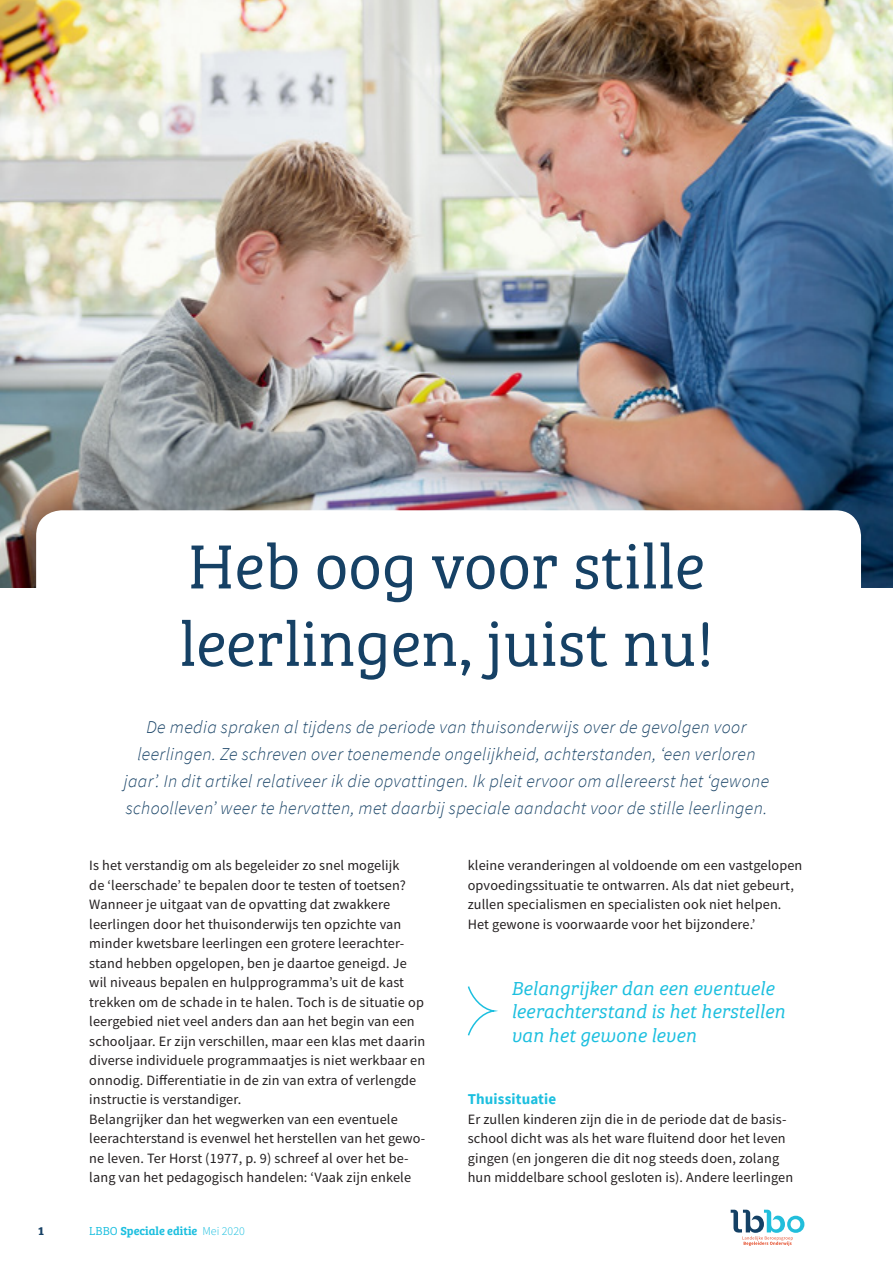
<style>
.page{position:relative;width:893px;height:1263px;background:#fff}
.page>*{position:absolute;margin:0;border:0;box-sizing:border-box;transform-origin:0 0}
.t1{font:300 64.5px/77.4px "Bree Serif";color:#164165}
.t2{font:italic 19.5px/23.4px "Bree Serif Lt";letter-spacing:-.005em;color:#1cbfdf}
.t3{font:italic 300 18px/27px "Source Sans Pro";letter-spacing:.02em;color:#164165;text-align:center}
.t4{font:700 15px "Source Sans Pro";letter-spacing:.01em;color:#1cbfdf}
.t5{font:14.25px/19.5px "Source Sans Pro";letter-spacing:.01em;color:#231f20}
.t6{font:600 12px "Bree Serif";color:#1cbfdf}
.t7{font:700 12px "Bree Serif";color:#164165}
.s1{font-weight:300}
.s2{font-family:"Source Sans Pro";font-weight:300}
</style>
<div class="page">
<svg style="left:731px;top:1210px;width:73px;height:36px"></svg>
<img style="left:0;top:0;width:893px;height:588px">
<div style="left:36px;top:510px;width:825px;height:188px;background:#fff;border-radius:26px"></div>
<svg style="left:467px;top:986px;width:31px;height:50px"></svg>
<h1 class="t1" style="left:179px;top:524px;width:536px">Heb oog voor stille leerlingen, juist nu!</h1>
<p class="t3" style="left:124px;top:713px;width:647px">De media spraken al tijdens de periode van thuisonderwijs over de gevolgen voor leerlingen. Ze schreven over toenemende ongelijkheid, achterstanden, ‘een verloren jaar’. In dit artikel relativeer ik die opvattingen. Ik pleit ervoor om allereerst het ‘gewone schoolleven’ weer te hervatten, met daarbij speciale aandacht voor de stille leerlingen.</p>
<p class="t5" style="left:89px;top:855px;width:337px">Is het verstandig om als begeleider zo snel mogelijk<br>de ‘leerschade’ te bepalen door te testen of toetsen?<br>Wanneer je uitgaat van de opvatting dat zwakkere leerlingen door het thuisonderwijs ten opzichte van minder kwetsbare leerlingen een grotere leerachter&shy;stand hebben opgelopen, ben je daartoe geneigd. Je wil niveaus bepalen en hulpprogramma’s uit de kast trekken om de schade in te halen. Toch is de situatie op leergebied niet veel anders dan aan het begin van een schooljaar. Er zijn verschillen, maar een klas met daarin diverse individuele programmaatjes is niet werkbaar en onnodig. Differentiatie in de zin van extra of verlengde instructie is verstandiger.<br>Belangrijker dan het wegwerken van een eventuele leerachterstand is evenwel het herstellen van het gewo&shy;ne leven. Ter Horst (1977, p. 9) schreef al over het be&shy;lang van het pedagogisch handelen: ‘Vaak zijn enkele</p>
<p class="t7" style="left:38px;top:1221px;width:7px">1</p>
<p class="t6" style="left:89px;top:1221px;width:157px"><span class="s1">LBBO</span> Speciale editie <span class="s2">Mei 2020</span></p>
<p class="t5" style="left:468px;top:855px;width:336px">kleine veranderingen al voldoende om een vastgelopen opvoedingssituatie te ontwarren. Als dat niet gebeurt, zullen specialismen en specialisten ook niet helpen.<br>Het gewone is voorwaarde voor het bijzondere.’</p>
<h2 class="t2" style="left:511px;top:975px;width:275px">Belangrijker dan een eventuele leerachterstand is het herstellen van het gewone leven</h2>
<p class="t4" style="left:468px;top:1089px;width:90px">Thuissituatie</p>
<p class="t5" style="left:468px;top:1109px;width:327px">Er zullen kinderen zijn die in de periode dat de basis&shy;school dicht was als het ware fluitend door het leven gingen (en jongeren die dit nog steeds doen, zolang hun middelbare school gesloten is). Andere leerlingen</p>
</div>
